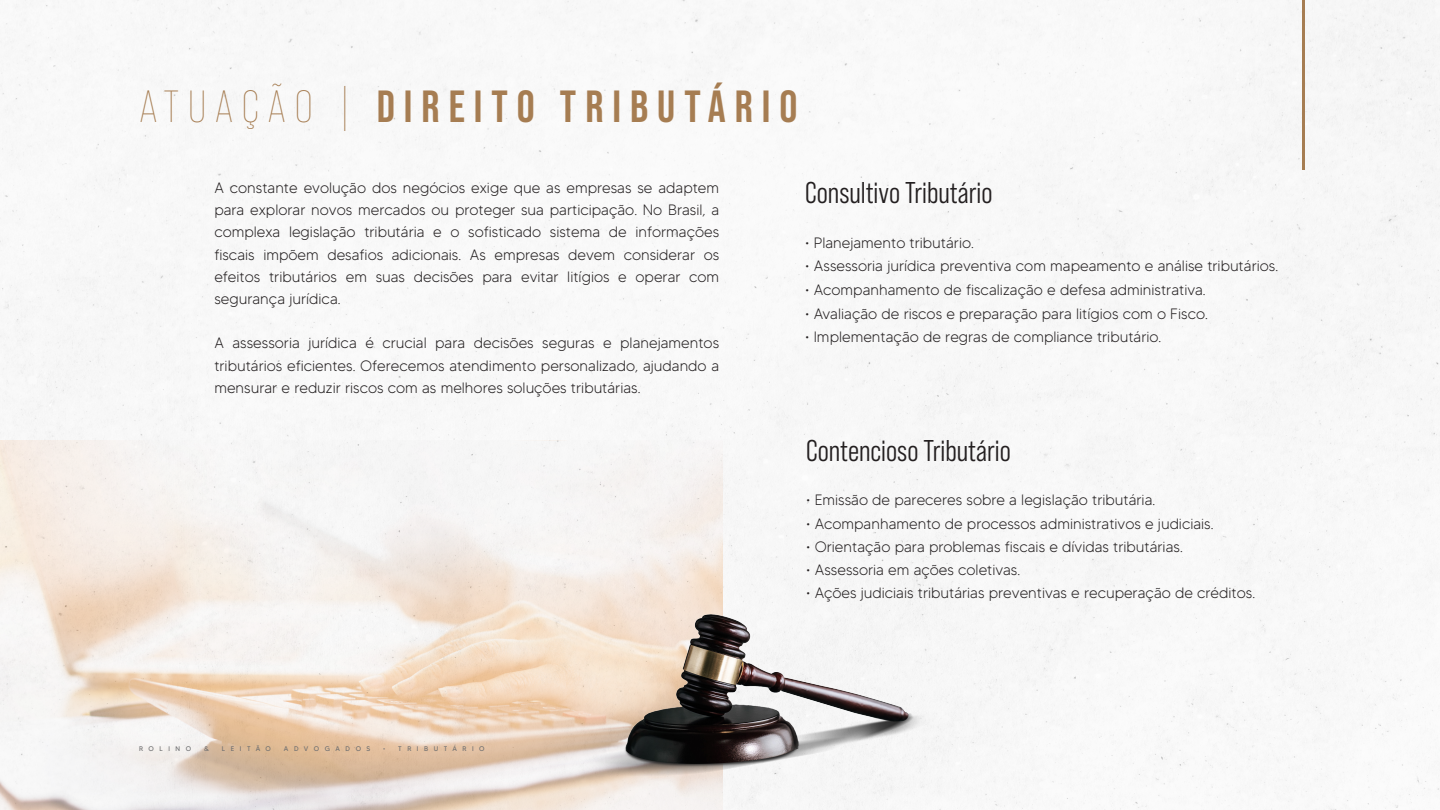
<style>
.page{position:relative;width:1440px;height:810px;background:#fff}
.page>*{position:absolute;margin:0;border:0;box-sizing:border-box;transform-origin:0 0}
.t1{font:700 45px "Bebas Neue Pro";letter-spacing:.2em;color:#a67d52}
.t2{font:30px "Bebas Neue Pro Middle";color:#231f20}
.t3{font:300 15px/22.2px "MADETOMMY";color:#231f20;text-align:justify}
.t4{font:6.75px "MADETOMMY";letter-spacing:.82em;color:#6d6e70}
.s1{font-weight:300}
</style>
<div class="page">
<img style="left:0;top:0;width:1439px;height:810px">
<img style="left:574px;top:615px;width:366px;height:161px">
<hr style="left:1302px;top:0;width:3px;height:170px;background:#a67d52">
<h1 class="t1" style="left:140px;top:81px;width:659px"><span class="s1">ATUAÇÃO |</span> DIREITO TRIBUTÁRIO</h1>
<p class="t3" style="left:214px;top:177px;width:506px">A constante evolução dos negócios exige que as empresas se adaptem para explorar novos mercados ou proteger sua participação. No Brasil, a complexa legislação tributária e o sofisticado sistema de informações fiscais impõem desafios adicionais. As empresas devem considerar os efeitos tributários em suas decisões para evitar litígios e operar com segurança jurídica.</p>
<p class="t3" style="left:214px;top:332px;width:506px">A assessoria jurídica é crucial para decisões seguras e planejamentos tributários eficientes. Oferecemos atendimento personalizado, ajudando a mensurar e reduzir riscos com as melhores soluções tributárias.</p>
<h2 class="t2" style="left:805px;top:176px;width:189px">Consultivo Tributário</h2>
<p class="t3" style="left:805px;top:231px;width:170px">• Planejamento tributário.</p>
<p class="t3" style="left:805px;top:255px;width:474px">• Assessoria jurídica preventiva com mapeamento e análise tributários.</p>
<p class="t3" style="left:805px;top:279px;width:402px">• Acompanhamento de fiscalização e defesa administrativa.</p>
<p class="t3" style="left:805px;top:302px;width:404px">• Avaliação de riscos e preparação para litígios com o Fisco.</p>
<p class="t3" style="left:805px;top:326px;width:358px">• Implementação de regras de compliance tributário.</p>
<h2 class="t2" style="left:806px;top:434px;width:206px">Contencioso Tributário</h2>
<p class="t3" style="left:806px;top:489px;width:351px">• Emissão de pareceres sobre a legislação tributária.</p>
<p class="t3" style="left:806px;top:512px;width:409px">• Acompanhamento de processos administrativos e judiciais.</p>
<p class="t3" style="left:806px;top:535px;width:378px">• Orientação para problemas fiscais e dívidas tributárias.</p>
<p class="t3" style="left:806px;top:559px;width:216px">• Assessoria em ações coletivas.</p>
<p class="t3" style="left:806px;top:582px;width:450px">• Ações judiciais tributárias preventivas e recuperação de créditos.</p>
<p class="t4" style="left:139px;top:744px;width:54px">ROLINO</p>
<p class="t4" style="left:204px;top:744px;width:6px">&amp;</p>
<p class="t4" style="left:222px;top:744px;width:51px">LEITÃO</p>
<p class="t4" style="left:284px;top:744px;width:88px">ADVOGADOS</p>
<p class="t4" style="left:383px;top:744px;width:103px">• TRIBUTÁRIO</p>
</div>
